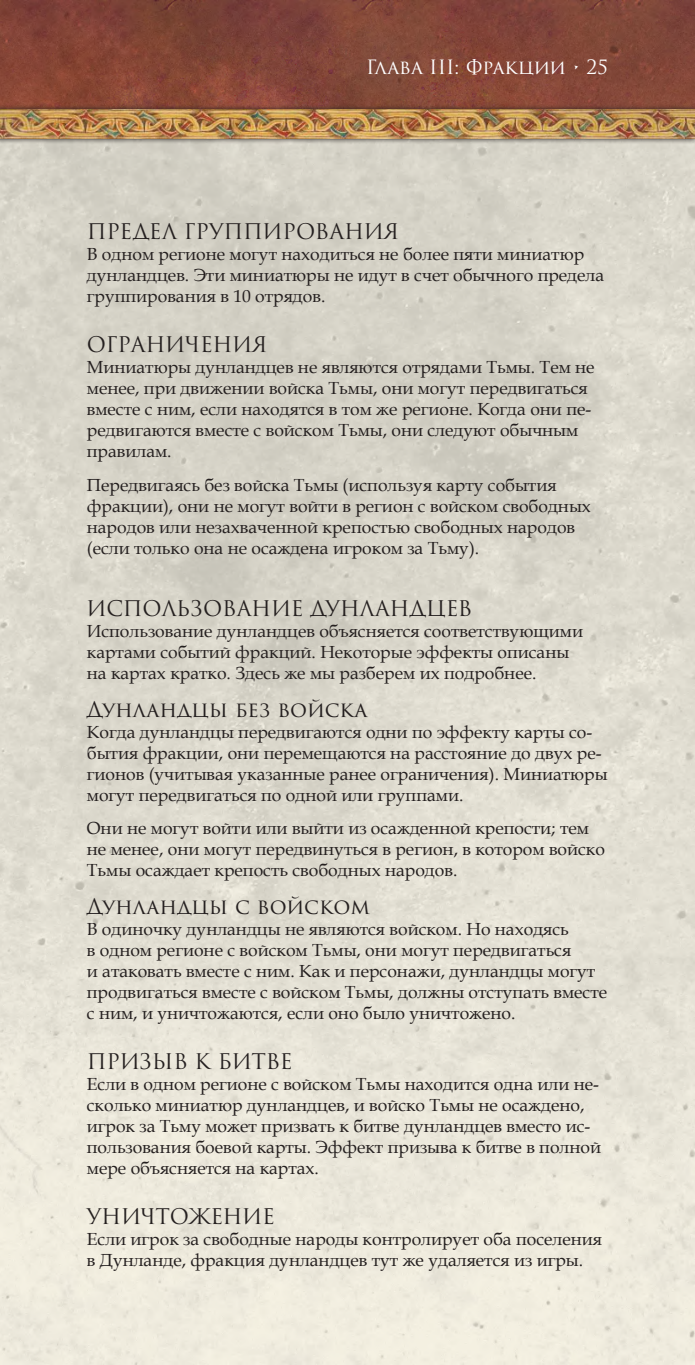
<style>
.page{position:relative;width:695px;height:1365px;background:#fff}
.page>*{position:absolute;margin:0;border:0;box-sizing:border-box;transform-origin:0 0}
.t1{font:21px "Trajan Pro 3";color:#241f1f}
.t2{font:19.25px "Trajan Pro 3";color:#fff}
.t3{font:17.5px/21px "Book Antiqua";color:#241f1f}
</style>
<div class="page">
<img style="left:0;top:0;width:694px;height:1364px">
<svg style="left:0;top:104px;width:694px;height:40px;background:#967868"></svg>
<img style="left:0;top:110px;width:694px;height:29px">
<p class="t2" style="left:366px;top:54px;width:243px">Глава III: Фракции • 25</p>
<p class="t1" style="left:87px;top:217px;width:314px">ПРЕДЕЛ ГРУППИРОВАНИЯ</p>
<p class="t3" style="left:87px;top:243px;width:519px">В одном регионе могут находиться не более пяти миниатюр дунландцев. Эти миниатюры не идут в счет обычного предела группирования в 10 отрядов.</p>
<p class="t1" style="left:87px;top:330px;width:182px">ОГРАНИЧЕНИЯ</p>
<p class="t3" style="left:87px;top:356px;width:509px">Миниатюры дунландцев не являются отрядами Тьмы. Тем не менее, при движении войска Тьмы, они могут передвигаться вместе с ним, если находятся в том же регионе. Когда они пе&shy;редвигаются вместе с войском Тьмы, они следуют обычным правилам.</p>
<p class="t3" style="left:87px;top:474px;width:505px">Передвигаясь без войска Тьмы (используя карту события фракции), они не могут войти в регион с войском свободных народов или незахваченной крепостью свободных народов (если только она не осаждена игроком за Тьму).</p>
<p class="t1" style="left:87px;top:594px;width:387px">ИСПОЛЬЗОВАНИЕ ДУНЛАНДЦЕВ</p>
<p class="t3" style="left:87px;top:620px;width:497px">Использование дунландцев объясняется соответствующими картами событий фракций. Некоторые эффекты описаны на картах кратко. Здесь же мы разберем их подробнее.</p>
<p class="t1" style="left:87px;top:694px;width:282px">Дунландцы без войска</p>
<p class="t3" style="left:87px;top:721px;width:522px">Когда дунландцы передвигаются одни по эффекту карты со&shy;бытия фракции, они перемещаются на расстояние до двух ре&shy;гионов (учитывая указанные ранее ограничения). Миниатюры могут передвигаться по одной или группами.</p>
<p class="t3" style="left:87px;top:817px;width:519px">Они не могут войти или выйти из осажденной крепости; тем не менее, они могут передвинуться в регион, в котором войско<br>Тьмы осаждает крепость свободных народов.</p>
<p class="t1" style="left:87px;top:891px;width:284px">Дунландцы с войском</p>
<p class="t3" style="left:87px;top:918px;width:521px">В одиночку дунландцы не являются войском. Но находясь<br>в одном регионе с войском Тьмы, они могут передвигаться<br>и атаковать вместе с ним. Как и персонажи, дунландцы могут продвигаться вместе с войском Тьмы, должны отступать вместе с ним, и уничтожаются, если оно было уничтожено.</p>
<p class="t1" style="left:87px;top:1046px;width:207px">ПРИЗЫВ К БИТВЕ</p>
<p class="t3" style="left:87px;top:1073px;width:515px">Если в одном регионе с войском Тьмы находится одна или не&shy;сколько миниатюр дунландцев, и войско Тьмы не осаждено, игрок за Тьму может призвать к битве дунландцев вместо ис&shy;пользования боевой карты. Эффект призыва к битве в полной мере объясняется на картах.</p>
<p class="t1" style="left:87px;top:1201px;width:189px">УНИЧТОЖЕНИЕ</p>
<p class="t3" style="left:87px;top:1228px;width:516px">Если игрок за свободные народы контролирует оба поселения в Дунланде, фракция дунландцев тут же удаляется из игры.</p>
</div>
